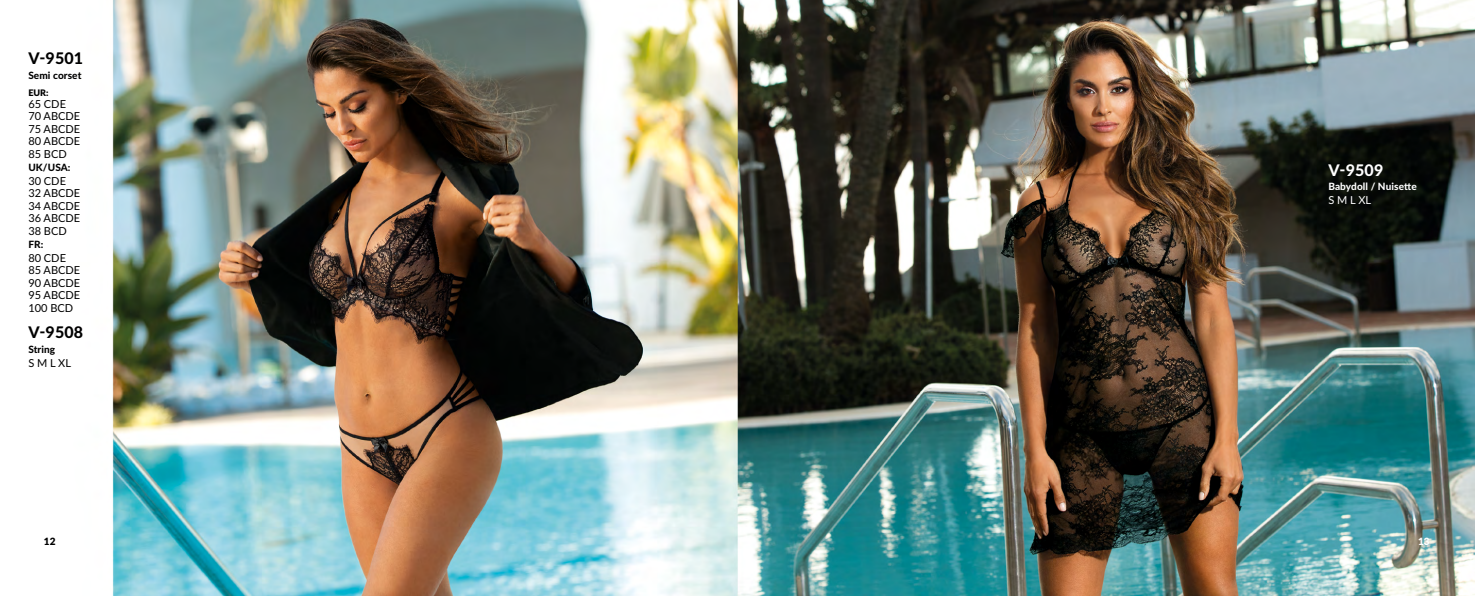
<style>
.page{position:relative;width:1475px;height:596px;background:#fff}
.page>*{position:absolute;margin:0;border:0;box-sizing:border-box;transform-origin:0 0}
.Paragraph_Style_1{font:800 16px "Lato";letter-spacing:.01em;color:#000}
.Paragraph_Style_1-2{font:800 16px "Lato";color:#fff}
.Paragraph_Style_3{font:11px "Lato";color:#000}
.Paragraph_Style_3-2{font:11px "Lato";color:#fff}
.Paragraph_Style_2{font:800 10px "Lato";letter-spacing:.01em;color:#000}
.Paragraph_Style_2-2{font:800 10px "Lato";letter-spacing:.01em;color:#fff}
.t1{font:900 10px "Lato";color:#000}
.t2{font:900 10px "Lato";color:#fff}
.Paragraph_Style_4{font:900 9px "Lato";color:#000}
</style>
<div class="page">
<img style="left:112px;top:0;width:1362px;height:595px">
<p class="Paragraph_Style_1" style="left:28px;top:46px;width:56px">V-9501</p>
<p class="Paragraph_Style_2" style="left:28px;top:68px;width:55px">Semi corset</p>
<p class="Paragraph_Style_4" style="left:28px;top:85px;width:22px">EUR:</p>
<p class="Paragraph_Style_3" style="left:28px;top:96px;width:39px">65 CDE</p>
<p class="Paragraph_Style_3" style="left:28px;top:108px;width:53px">70 ABCDE</p>
<p class="Paragraph_Style_3" style="left:28px;top:121px;width:53px">75 ABCDE</p>
<p class="Paragraph_Style_3" style="left:28px;top:133px;width:53px">80 ABCDE</p>
<p class="Paragraph_Style_3" style="left:28px;top:146px;width:40px">85 BCD</p>
<p class="Paragraph_Style_2" style="left:28px;top:160px;width:44px">UK/USA:</p>
<p class="Paragraph_Style_3" style="left:28px;top:173px;width:39px">30 CDE</p>
<p class="Paragraph_Style_3" style="left:28px;top:185px;width:53px">32 ABCDE</p>
<p class="Paragraph_Style_3" style="left:28px;top:198px;width:53px">34 ABCDE</p>
<p class="Paragraph_Style_3" style="left:28px;top:210px;width:53px">36 ABCDE</p>
<p class="Paragraph_Style_3" style="left:28px;top:223px;width:40px">38 BCD</p>
<p class="Paragraph_Style_2" style="left:28px;top:237px;width:16px">FR:</p>
<p class="Paragraph_Style_3" style="left:28px;top:250px;width:39px">80 CDE</p>
<p class="Paragraph_Style_3" style="left:28px;top:262px;width:53px">85 ABCDE</p>
<p class="Paragraph_Style_3" style="left:28px;top:275px;width:53px">90 ABCDE</p>
<p class="Paragraph_Style_3" style="left:28px;top:287px;width:53px">95 ABCDE</p>
<p class="Paragraph_Style_3" style="left:28px;top:299px;width:46px">100 BCD</p>
<p class="Paragraph_Style_1" style="left:28px;top:320px;width:56px">V-9508</p>
<p class="Paragraph_Style_2" style="left:28px;top:341px;width:28px">String</p>
<p class="Paragraph_Style_3" style="left:28px;top:354px;width:44px">S M L XL</p>
<p class="Paragraph_Style_1-2" style="left:1328px;top:158px;width:56px">V-9509</p>
<p class="Paragraph_Style_2-2" style="left:1328px;top:179px;width:90px">Babydoll / Nuisette</p>
<p class="Paragraph_Style_3-2" style="left:1328px;top:192px;width:44px">S M L XL</p>
<p class="t1" style="left:44px;top:534px;width:13px">12</p>
<p class="t2" style="left:1417px;top:534px;width:13px">13</p>
</div>
